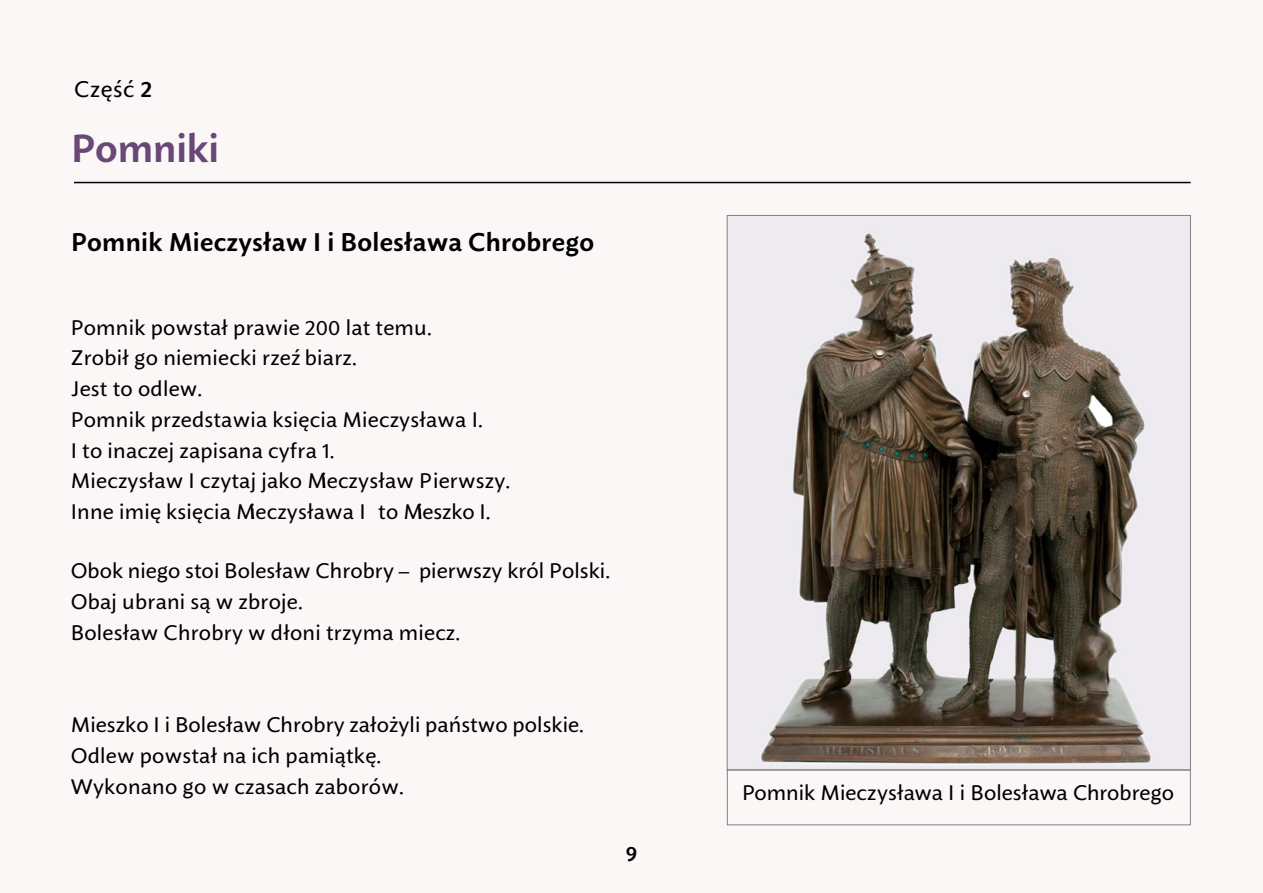
<style>
.page{position:relative;width:1263px;height:893px;background:#fbf7f6}
.page>*{position:absolute;margin:0;border:0;box-sizing:border-box;transform-origin:0 0}
.podstawowy{font:700 39px "Lelum Sans";letter-spacing:-.005em;color:#674877}
.podstawowy-2{font:700 25.5px "Lelum Sans";letter-spacing:.01em;color:#000}
.podstawowy-3{font:22.5px "Lelum Sans";letter-spacing:.025em;color:#000}
.podstawowy-4{font:21px/30.8px "Lelum Sans";letter-spacing:.01em;color:#000}
.t1{font:700 21px "Lelum Sans";color:#000}
.s1{font-weight:700}
</style>
<div class="page">
<hr style="left:74px;top:182px;width:1117px;height:1px;background:#000">
<img style="left:729px;top:217px;width:460px;height:551px">
<div style="left:727px;top:770px;width:463px;height:55px;border:1px solid #808285"></div>
<p class="podstawowy-3" style="left:74px;top:72px;width:79px">Część <span class="s1">2</span></p>
<p class="podstawowy" style="left:71px;top:118px;width:150px">Pomniki</p>
<p class="podstawowy-2" style="left:71px;top:223px;width:525px">Pomnik Mieczysław I i Bolesława Chrobrego</p>
<p class="podstawowy-4" style="left:71px;top:313px;width:441px">Pomnik powstał prawie 200 lat temu.<br>Zrobił go niemiecki rzeź biarz.<br>Jest to odlew.<br>Pomnik przedstawia księcia Mieczysława I.<br>I to inaczej zapisana cyfra 1.<br>Mieczysław I czytaj jako Mieczysław Pierwszy.<br>Inne imię księcia Mieczysława I to Mieszko I.</p>
<p class="podstawowy-4" style="left:71px;top:557px;width:541px">Obok niego stoi Bolesław Chrobry – pierwszy król Polski.<br>Obaj ubrani są w zbroje.<br>Bolesław Chrobry w dłoni trzyma miecz.</p>
<p class="podstawowy-4" style="left:71px;top:710px;width:515px">Mieszko I i Bolesław Chrobry założyli państwo polskie.<br>Odlew powstał na ich pamiątkę.<br>Wykonano go w czasach zaborów.</p>
<p class="t1" style="left:626px;top:838px;width:13px">9</p>
<p class="podstawowy-4" style="left:742px;top:778px;width:434px">Pomnik Mieczysława I i Bolesława Chrobrego</p>
</div>
